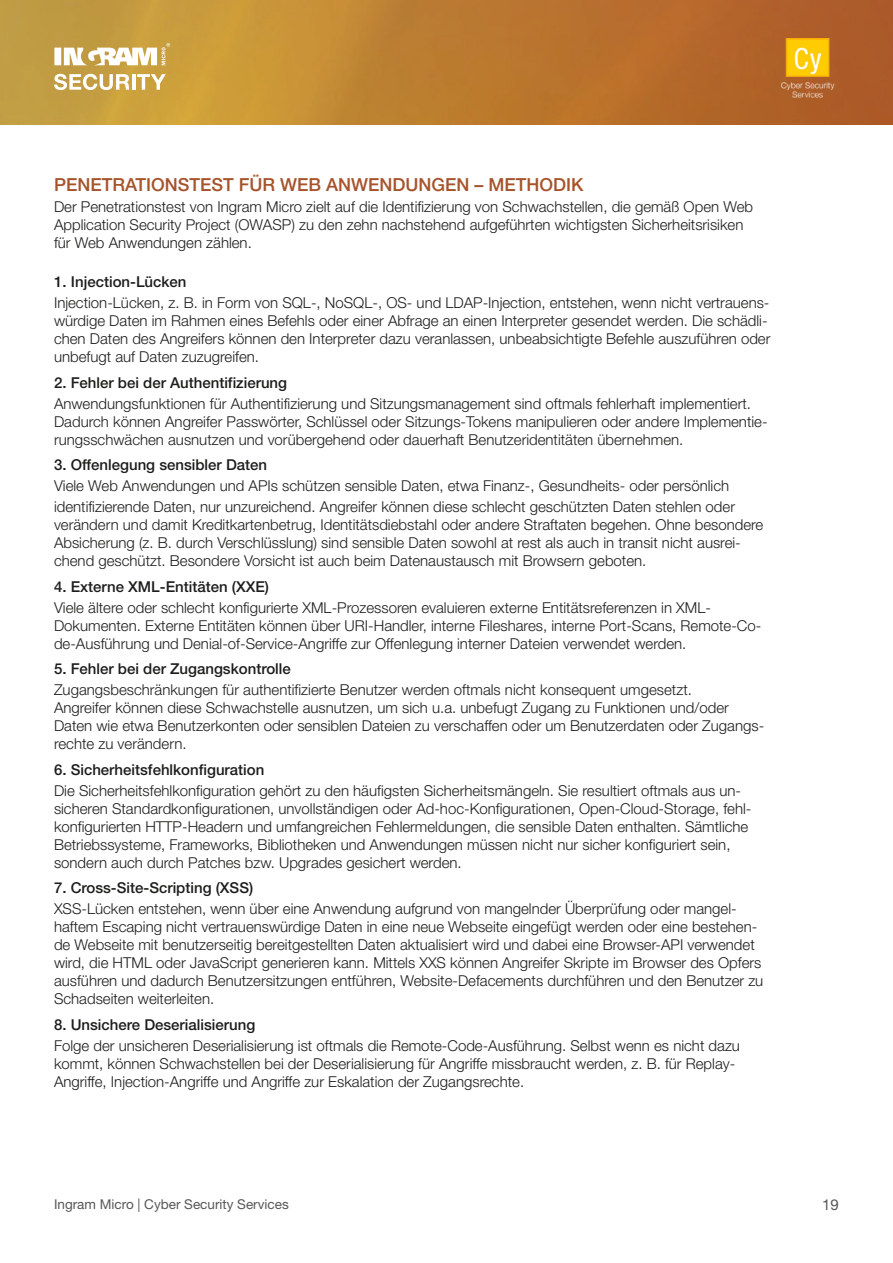
<style>
.page{position:relative;width:893px;height:1263px;background:#fff}
.page>*{position:absolute;margin:0;border:0;box-sizing:border-box;transform-origin:0 0}
.t1{font:500 18px "Helvetica Neue LT Std";color:#a6532b}
.t2{font:300 15px/18px "Helvetica Neue LT Std";color:#1d1d1b}
.t3{font:500 15px "Helvetica Neue LT Std";color:#1d1d1b}
.t4{font:15px "Helvetica Neue LT Std";color:#575756}
.t5{font:13.5px "Helvetica Neue LT Std";color:#575756}
.s1{font-weight:500}
</style>
<div class="page">
<img style="left:0;top:0;width:893px;height:124px">
<img style="left:774px;top:38px;width:68px;height:65px">
<svg style="left:54px;top:43px;width:116px;height:22px"></svg>
<svg style="left:54px;top:74px;width:75px;height:16px"></svg>
<hr style="left:132px;top:74px;width:3px;height:16px;background:#fff">
<svg style="left:137px;top:74px;width:29px;height:16px"></svg>
<p class="t1" style="left:54px;top:174px;width:531px">PENETRATIONSTEST FÜR WEB ANWENDUNGEN – METHODIK</p>
<p class="t2" style="left:54px;top:198px;width:701px">Der Penetrationstest von Ingram Micro zielt auf die Identifizierung von Schwachstellen, die gemäß Open Web<br>Application Security Project (OWASP) zu den zehn nachstehend aufgeführten wichtigsten Sicherheitsrisiken für Web Anwendungen zählen.</p>
<p class="t3" style="left:54px;top:273px;width:134px">1. Injection-Lücken</p>
<p class="t2" style="left:54px;top:294px;width:718px">Injection-Lücken, z. B. in Form von SQL-, NoSQL-, OS- und LDAP-Injection, entstehen, wenn nicht vertrauens&shy;würdige Daten im Rahmen eines Befehls oder einer Abfrage an einen Interpreter gesendet werden. Die schädli&shy;chen Daten des Angreifers können den Interpreter dazu veranlassen, unbeabsichtigte Befehle auszuführen oder unbefugt auf Daten zuzugreifen.</p>
<p class="t2" style="left:54px;top:372px;width:698px;line-height:21px"><span class="s1">2. Fehler bei der Authentifizierung<br></span>Anwendungsfunktionen für Authentifizierung und Sitzungsmanagement sind oftmals fehlerhaft implementiert.</p>
<p class="t2" style="left:54px;top:412px;width:715px">Dadurch können Angreifer Passwörter, Schlüssel oder Sitzungs-Tokens manipulieren oder andere Implementie&shy;rungsschwächen ausnutzen und vorübergehend oder dauerhaft Benutzeridentitäten übernehmen.</p>
<p class="t3" style="left:54px;top:456px;width:215px">3. Offenlegung sensibler Daten</p>
<p class="t2" style="left:54px;top:475px;width:683px;line-height:21px">Viele Web Anwendungen und APIs schützen sensible Daten, etwa Finanz-, Gesundheits- oder persönlich identifizierende Daten, nur unzureichend. Angreifer können diese schlecht geschützten Daten stehlen oder</p>
<p class="t2" style="left:54px;top:516px;width:711px">verändern und damit Kreditkartenbetrug, Identitätsdiebstahl oder andere Straftaten begehen. Ohne besondere<br>Absicherung (z. B. durch Verschlüsslung) sind sensible Daten sowohl at rest als auch in transit nicht ausrei&shy;chend geschützt. Besondere Vorsicht ist auch beim Datenaustausch mit Browsern geboten.</p>
<p class="t3" style="left:54px;top:578px;width:217px">4. Externe XML-Entitäten (XXE)</p>
<p class="t2" style="left:54px;top:598px;width:709px">Viele ältere oder schlecht konfigurierte XML-Prozessoren evaluieren externe Entitätsreferenzen in XML-<br>Dokumenten. Externe Entitäten können über URI-Handler, interne Fileshares, interne Port-Scans, Remote-Co&shy;de-Ausführung und Denial-of-Service-Angriffe zur Offenlegung interner Dateien verwendet werden.</p>
<p class="t3" style="left:54px;top:660px;width:238px">5. Fehler bei der Zugangskontrolle</p>
<p class="t2" style="left:54px;top:681px;width:712px">Zugangsbeschränkungen für authentifizierte Benutzer werden oftmals nicht konsequent umgesetzt.<br>Angreifer können diese Schwachstelle ausnutzen, um sich u.a. unbefugt Zugang zu Funktionen und/oder Daten wie etwa Benutzerkonten oder sensiblen Dateien zu verschaffen oder um Benutzerdaten oder Zugangs&shy;rechte zu verändern.</p>
<p class="t3" style="left:54px;top:761px;width:212px">6. Sicherheitsfehlkonfiguration</p>
<p class="t2" style="left:54px;top:781px;width:699px">Die Sicherheitsfehlkonfiguration gehört zu den häufigsten Sicherheitsmängeln. Sie resultiert oftmals aus un&shy;sicheren Standardkonfigurationen, unvollständigen oder Ad-hoc-Konfigurationen, Open-Cloud-Storage, fehl&shy;konfigurierten HTTP-Headern und umfangreichen Fehlermeldungen, die sensible Daten enthalten. Sämtliche Betriebssysteme, Frameworks, Bibliotheken und Anwendungen müssen nicht nur sicher konfiguriert sein, sondern auch durch Patches bzw. Upgrades gesichert werden.</p>
<p class="t3" style="left:54px;top:879px;width:201px">7. Cross-Site-Scripting (XSS)</p>
<p class="t2" style="left:54px;top:900px;width:711px">XSS-Lücken entstehen, wenn über eine Anwendung aufgrund von mangelnder Überprüfung oder mangel&shy;haftem Escaping nicht vertrauenswürdige Daten in eine neue Webseite eingefügt werden oder eine bestehen&shy;de Webseite mit benutzerseitig bereitgestellten Daten aktualisiert wird und dabei eine Browser-API verwendet wird, die HTML oder JavaScript generieren kann. Mittels XXS können Angreifer Skripte im Browser des Opfers ausführen und dadurch Benutzersitzungen entführen, Website-Defacements durchführen und den Benutzer zu Schadseiten weiterleiten.</p>
<p class="t3" style="left:54px;top:1016px;width:203px">8. Unsichere Deserialisierung</p>
<p class="t2" style="left:54px;top:1036px;width:687px">Folge der unsicheren Deserialisierung ist oftmals die Remote-Code-Ausführung. Selbst wenn es nicht dazu kommt, können Schwachstellen bei der Deserialisierung für Angriffe missbraucht werden, z. B. für Replay-<br>Angriffe, Injection-Angriffe und Angriffe zur Eskalation der Zugangsrechte.</p>
<p class="t5" style="left:54px;top:1196px;width:236px">Ingram Micro | Cyber Security Services</p>
<p class="t4" style="left:822px;top:1195px;width:18px">19</p>
</div>
